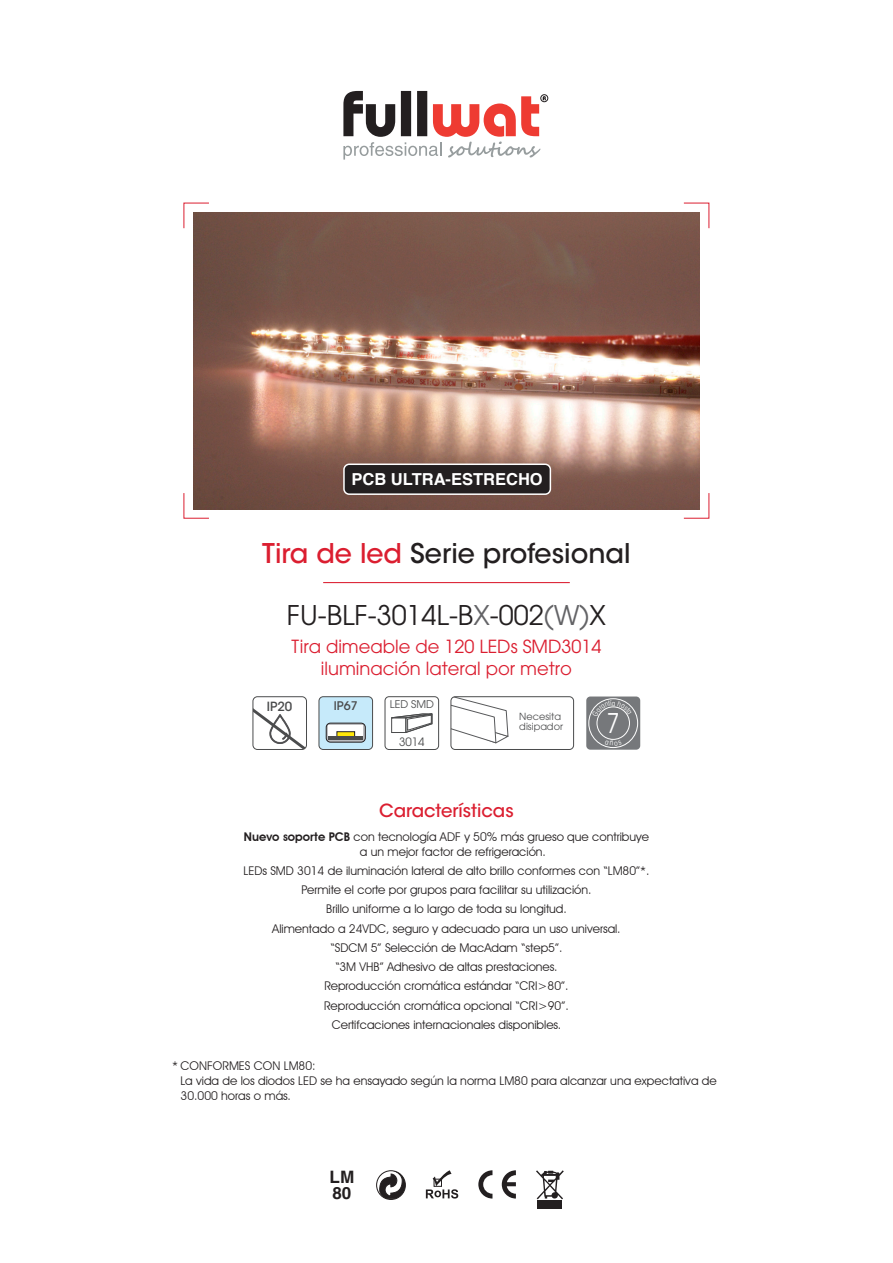
<style>
.page{position:relative;width:893px;height:1263px;background:#fff}
.page>*{position:absolute;margin:0;border:0;box-sizing:border-box;transform-origin:0 0}
.t1{font:500 27px "ITC Avant Garde Std";color:#231f20}
.referencia_Prof{font:27px "Avant Garde LT";color:#231f20}
.t2{font:27px "Avant Garde LT";color:#fff;scale:.85 1}
.t3{font:18px/21.6px "Avant Garde LT";color:#db1e30;text-align:center}
.t4{font:500 18px "ITC Avant Garde Std";color:#db1e30}
.t5{font:700 17.1px/15.5px "Helvetica";color:#231f20}
.t6{font:700 16.5px "Helvetica";color:#fff}
.t7{font:500 12.6px "ITC Avant Garde Std";color:#4b4c4d}
.puntos_01{font:12px/15px "Avant Garde IT Cby BT";color:#231f20}
.t8{font:500 11.85px "ITC Avant Garde Std";color:#4b4c4d}
.t9{font:11.55px "Avant Garde LT";color:#4b4c4d}
.t10{font:10.65px "Avant Garde LT";color:#4b4c4d}
.t11{font:9.75px "Avant Garde LT";color:#4b4c4d}
.s1{color:#db1e30}
.s2{color:#636366}
.s3{font-weight:600}
</style>
<div class="page">
<img style="left:193px;top:213px;width:507px;height:296px">
<div style="left:344px;top:464px;width:206px;height:30px;background:#231f20;border-radius:5px"></div>
<div style="left:343px;top:463px;width:208px;height:32px;border:2px solid #fff;border-radius:5px"></div>
<div style="left:540px;top:94px;width:8px;height:8px;border:1px solid #231f20;border-radius:50%"></div>
<svg style="left:343px;top:91px;width:203px;height:69px"></svg>
<svg style="left:183px;top:202px;width:27px;height:27px"></svg>
<svg style="left:683px;top:202px;width:27px;height:27px"></svg>
<svg style="left:183px;top:492px;width:27px;height:27px"></svg>
<svg style="left:683px;top:492px;width:27px;height:27px"></svg>
<hr style="left:323px;top:582px;width:247px;height:1px;background:#db1e30">
<svg style="left:536px;top:1170px;width:28px;height:29px"></svg>
<div style="left:538px;top:1200px;width:24px;height:9px;background:#231f20"></div>
<svg style="left:379px;top:1172px;width:25px;height:27px"></svg>
<div style="left:376px;top:1170px;width:30px;height:30px;border:1px solid #231f20;border-radius:50%"></div>
<svg style="left:478px;top:1170px;width:14px;height:28px"></svg>
<svg style="left:502px;top:1170px;width:14px;height:28px"></svg>
<svg style="left:426px;top:1170px;width:32px;height:28px"></svg>
<div style="left:385px;top:696px;width:54px;height:54px;border:1px solid #4b4c4d;border-radius:4px"></div>
<svg style="left:391px;top:714px;width:42px;height:19px"></svg>
<div style="left:586px;top:696px;width:54px;height:54px;background:#76787b;border-radius:4px"></div>
<div style="left:588px;top:698px;width:50px;height:50px;border:1px solid #fff;border-radius:50%"></div>
<div style="left:597px;top:707px;width:33px;height:32px;border:1px solid #fff;border-radius:50%"></div>
<svg style="left:253px;top:709px;width:52px;height:40px"></svg>
<div style="left:253px;top:696px;width:54px;height:54px;border:1px solid #4b4c4d;border-radius:5px"></div>
<div style="left:319px;top:697px;width:54px;height:52px;background:#c6eafa;border-radius:4px"></div>
<div style="left:319px;top:696px;width:54px;height:54px;border:1px solid #4b4c4d;border-radius:4px"></div>
<svg style="left:326px;top:723px;width:39px;height:19px"></svg>
<div style="left:326px;top:723px;width:39px;height:19px;border:1px solid #231f20;border-radius:4px"></div>
<div style="left:329px;top:725px;width:34px;height:15px;background:#fff"></div>
<div style="left:337px;top:732px;width:18px;height:5px;background:#ffe709"></div>
<hr style="left:329px;top:736px;width:34px;height:4px;background:#4b4c4d">
<svg style="left:451px;top:697px;width:58px;height:47px"></svg>
<div style="left:451px;top:696px;width:123px;height:54px;border:1px solid #4b4c4d;border-radius:4px"></div>
<svg style="left:592px;top:700px;width:40px;height:16px"></svg>
<p class="t6" style="left:352px;top:470px;width:193px">PCB ULTRA-ESTRECHO</p>
<p class="t1" style="left:262px;top:537px;width:370px"><span class="s1">Tira de led</span> Serie profesional</p>
<p class="referencia_Prof" style="left:287px;top:600px;width:321px">FU-BLF-3014L-B<span class="s2">X</span>-002<span class="s2">(W)</span>X</p>
<p class="t3" style="left:291px;top:636px;width:311px">Tira dimeable de 120 LEDs SMD3014 iluminación lateral por metro</p>
<p class="t7" style="left:267px;top:699px;width:27px">IP20</p>
<p class="t8" style="left:334px;top:699px;width:25px">IP67</p>
<p class="t10" style="left:390px;top:698px;width:46px">LED SMD</p>
<p class="t9" style="left:399px;top:735px;width:27px">3014</p>
<p class="t11" style="left:519px;top:711px;width:43px">Necesita</p>
<p class="t11" style="left:519px;top:721px;width:45px">disipador</p>
<p class="t2" style="left:607px;top:707px;width:16px">7</p>
<p class="t4" style="left:379px;top:799px;width:136px">Características</p>
<p class="puntos_01" style="left:360px;top:829px;width:291px;text-indent:-116px"><span class="s3">Nuevo soporte PCB</span> con tecnología ADF y 50% más grueso que contribuye a un mejor factor de refrigeración.</p>
<p class="puntos_01" style="left:243px;top:863px;width:408px">LEDs SMD 3014 de iluminación lateral de alto brillo conformes con “LM80”*.</p>
<p class="puntos_01" style="left:302px;top:882px;width:291px">Permite el corte por grupos para facilitar su utilización.</p>
<p class="puntos_01" style="left:326px;top:901px;width:242px">Brillo uniforme a lo largo de toda su longitud.</p>
<p class="puntos_01" style="left:272px;top:921px;width:350px">Alimentado a 24VDC, seguro y adecuado para un uso universal.</p>
<p class="puntos_01" style="left:330px;top:940px;width:233px">“SDCM 5” Selección de MacAdam “step5”.</p>
<p class="puntos_01" style="left:335px;top:959px;width:224px">“3M VHB” Adhesivo de altas prestaciones.</p>
<p class="puntos_01" style="left:324px;top:978px;width:246px">Reproducción cromática estándar “CRI&gt;80”.</p>
<p class="puntos_01" style="left:324px;top:998px;width:246px">Reproducción cromática opcional “CRI&gt;90”.</p>
<p class="puntos_01" style="left:332px;top:1017px;width:231px">Certifcaciones internacionales disponibles.</p>
<p class="puntos_01" style="left:172px;top:1058px;width:145px">* CONFORMES CON LM80:</p>
<p class="puntos_01" style="left:181px;top:1073px;width:538px">La vida de los diodos LED se ha ensayado según la norma LM80 para alcanzar una expectativa de<br>30.000 horas o más.</p>
<p class="t5" style="left:330px;top:1171px;width:26px">LM<br>80</p>
</div>
